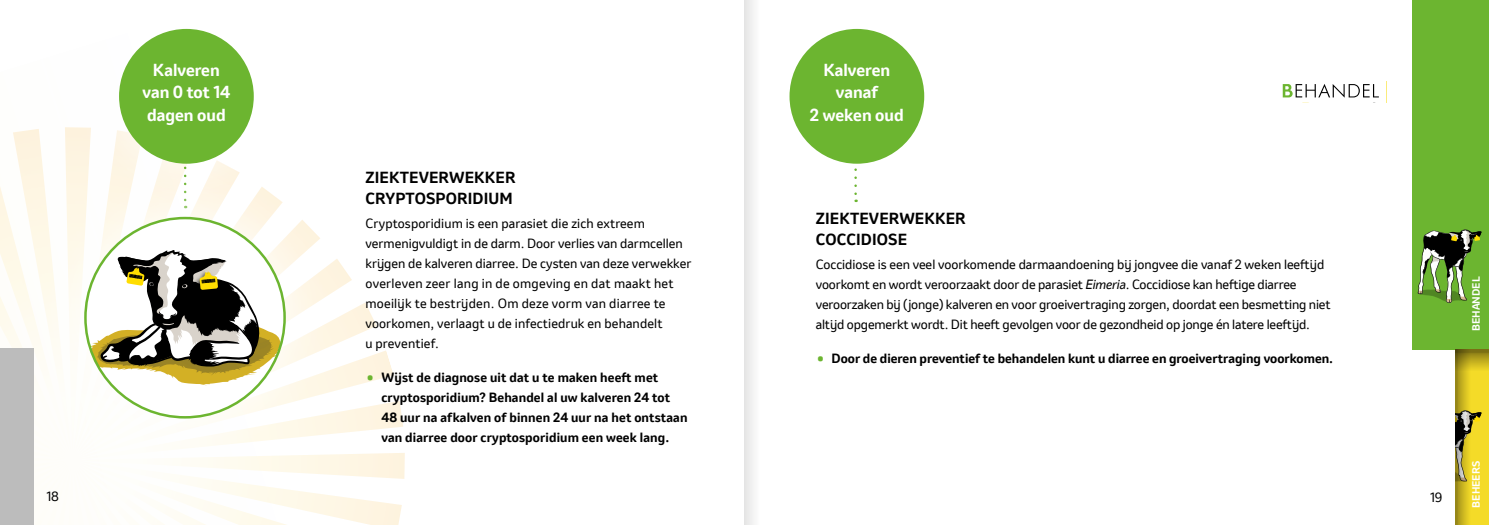
<style>
.page{position:relative;width:1489px;height:525px;background:#fff}
.page>*{position:absolute;margin:0;border:0;box-sizing:border-box;transform-origin:0 0}
.t1{font:700 16.25px/22.5px "Invention";color:#fff;text-align:center}
.t2{font:700 15px/21px "Invention";letter-spacing:.01em;color:#000}
.t3{font:12.5px/20px "Invention";color:#000}
.t4{font:700 12.5px/20px "Invention";letter-spacing:.01em;color:#000}
.t5{font:700 10px "Invention";color:#fff}
.s1{font-weight:400;font-size:25px;color:#6cb530}
.s2{font-style:italic}
</style>
<div class="page">
<svg style="left:0;top:127px;width:405px;height:397px"></svg>
<div style="left:1411px;top:0;width:77px;height:349px;background:#6cb530"></div>
<div style="left:1455px;top:349px;width:33px;height:175px;background:#f4db28"></div>
<svg style="left:1417px;top:229px;width:64px;height:74px"></svg>
<svg style="left:1470px;top:412px;width:11px;height:21px"></svg>
<svg style="left:1455px;top:374px;width:15px;height:150px;background:#a5962e"></svg>
<svg style="left:1455px;top:349px;width:33px;height:25px"></svg>
<svg style="left:1282px;top:84px;width:96px;height:14px"></svg>
<div style="left:0;top:348px;width:33px;height:176px;background:#bcbcbc"></div>
<div style="left:69px;top:0;width:234px;height:213px;background:#fff"></div>
<div style="left:119px;top:29px;width:135px;height:135px;background:#6cb530;border-radius:50%"></div>
<div style="left:789px;top:29px;width:135px;height:135px;background:#6cb530;border-radius:50%"></div>
<svg style="left:854px;top:163px;width:2px;height:39px"></svg>
<svg style="left:35px;top:167px;width:300px;height:301px"></svg>
<div style="left:85px;top:218px;width:199px;height:199px;background:#fff;border-radius:50%"></div>
<svg style="left:85px;top:250px;width:199px;height:135px"></svg>
<div style="left:744px;top:0;width:15px;height:524px;background:#f0f0f0"></div>
<h1 class="t1" style="left:142px;top:58px;width:89px">Kalveren van 0 tot 14 dagen oud</h1>
<h1 class="t1" style="left:810px;top:58px;width:95px">Kalveren vanaf<br>2 weken oud</h1>
<p class="t2" style="left:365px;top:167px;width:152px">ZIEKTEVERWEKKER<br>CRYPTOSPORIDIUM</p>
<p class="t3" style="left:365px;top:213px;width:327px">Cryptosporidium is een parasiet die zich extreem vermenigvuldigt in de darm. Door verlies van darmcellen krijgen de kalveren diarree. De cysten van deze verwekker overleven zeer lang in de omgeving en dat maakt het moeilijk te bestrijden. Om deze vorm van diarree te voorkomen, verlaagt u de infectiedruk en behandelt<br>u preventief.</p>
<p class="t4" style="left:381px;top:367px;width:307px;text-indent:-16px"><span class="s1">•</span> Wijst de diagnose uit dat u te maken heeft met cryptosporidium? Behandel al uw kalveren 24 tot 48 uur na afkalven of binnen 24 uur na het ontstaan van diarree door cryptosporidium een week lang.</p>
<p class="t2" style="left:815px;top:208px;width:152px">ZIEKTEVERWEKKER<br>COCCIDIOSE</p>
<p class="t3" style="left:815px;top:254px;width:516px">Coccidiose is een veel voorkomende darmaandoening bij jongvee die vanaf 2 weken leeftijd voorkomt en wordt veroorzaakt door de parasiet <span class="s2">Eimeria</span>. Coccidiose kan heftige diarree veroorzaken bij (jonge) kalveren en voor groeivertraging zorgen, doordat een besmetting niet altijd opgemerkt wordt. Dit heeft gevolgen voor de gezondheid op jonge én latere leeftijd.</p>
<p class="t4" style="left:815px;top:348px;width:519px"><span class="s1">•</span> Door de dieren preventief te behandelen kunt u diarree en groeivertraging voorkomen.</p>
<p class="t3" style="left:46px;top:486px;width:14px">18</p>
<p class="t3" style="left:1429px;top:486px;width:14px">19</p>
<p class="t5" style="left:1468px;top:331px;width:56px;rotate:-90deg">BEHANDEL</p>
<p class="t5" style="left:1468px;top:507px;width:48px;rotate:-90deg">BEHEERS</p>
</div>
